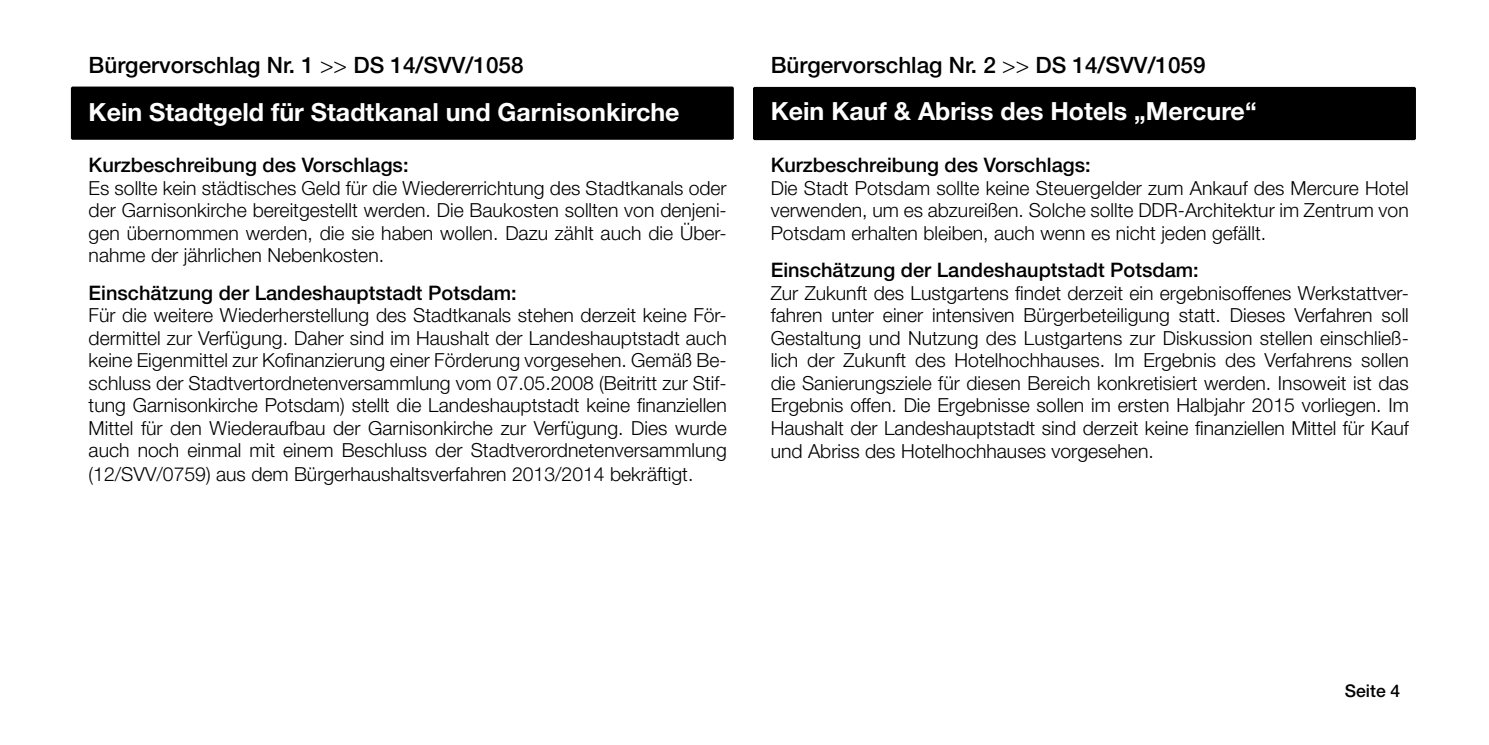
<style>
.page{position:relative;width:1489px;height:745px;background:#fff}
.page>*{position:absolute;margin:0;border:0;box-sizing:border-box;transform-origin:0 0}
.t1{font:700 25px "Helvetica Neue LT Std";color:#fff}
.t2{font:500 22.5px "Helvetica Neue LT Std";color:#000}
.t3{font:500 20px "Helvetica Neue LT Std";color:#000}
.t4{font:300 19.5px/22.5px "Helvetica Neue LT Std";color:#000;text-align:justify}
.t5{font:500 17.5px "Helvetica Neue LT Std";color:#000}
.s1{font-weight:300}
</style>
<div class="page">
<div style="left:71px;top:86px;width:662px;height:54px;background:#000;border:2px solid #000"></div>
<div style="left:753px;top:87px;width:662px;height:53px;background:#000"></div>
<p class="t2" style="left:89px;top:51px;width:436px">Bürgervorschlag Nr. 1 <span class="s1">&gt;&gt;</span> DS 14/SVV/1058</p>
<p class="t2" style="left:770px;top:51px;width:436px">Bürgervorschlag Nr. 2 <span class="s1">&gt;&gt;</span> DS 14/SVV/1059</p>
<p class="t1" style="left:89px;top:96px;width:592px">Kein Stadtgeld für Stadtkanal und Garnisonkirche</p>
<p class="t1" style="left:770px;top:96px;width:487px">Kein Kauf &amp; Abriss des Hotels „Mercure“</p>
<p class="t3" style="left:89px;top:153px;width:321px">Kurzbeschreibung des Vorschlags:</p>
<p class="t4" style="left:89px;top:176px;width:639px">Es sollte kein städtisches Geld für die Wiedererrichtung des Stadtkanals oder der Garnisonkirche bereitgestellt werden. Die Baukosten sollten von denjeni&shy;gen übernommen werden, die sie haben wollen. Dazu zählt auch die Über&shy;nahme der jährlichen Nebenkosten.</p>
<p class="t3" style="left:89px;top:280px;width:429px">Einschätzung der Landeshauptstadt Potsdam:</p>
<p class="t4" style="left:89px;top:303px;width:639px">Für die weitere Wiederherstellung des Stadtkanals stehen derzeit keine För&shy;dermittel zur Verfügung. Daher sind im Haushalt der Landeshauptstadt auch keine Eigenmittel zur Kofinanzierung einer Förderung vorgesehen. Gemäß Be&shy;schluss der Stadtvertordnetenversammlung vom 07.05.2008 (Beitritt zur Stif&shy;tung Garnisonkirche Potsdam) stellt die Landeshauptstadt keine finanziellen Mittel für den Wiederaufbau der Garnisonkirche zur Verfügung. Dies wurde auch noch einmal mit einem Beschluss der Stadtverordnetenversammlung (12/SVV/0759) aus dem Bürgerhaushaltsverfahren 2013/2014 bekräftigt.</p>
<p class="t3" style="left:770px;top:153px;width:321px">Kurzbeschreibung des Vorschlags:</p>
<p class="t4" style="left:770px;top:176px;width:639px">Die Stadt Potsdam sollte keine Steuergelder zum Ankauf des Mercure Hotel verwenden, um es abzureißen. Solche sollte DDR-Architektur im Zentrum von Potsdam erhalten bleiben, auch wenn es nicht jeden gefällt.</p>
<p class="t3" style="left:770px;top:258px;width:429px">Einschätzung der Landeshauptstadt Potsdam:</p>
<p class="t4" style="left:770px;top:281px;width:639px">Zur Zukunft des Lustgartens findet derzeit ein ergebnisoffenes Werkstattver&shy;fahren unter einer intensiven Bürgerbeteiligung statt. Dieses Verfahren soll Gestaltung und Nutzung des Lustgartens zur Diskussion stellen einschließ&shy;lich der Zukunft des Hotelhochhauses. Im Ergebnis des Verfahrens sollen die Sanierungsziele für diesen Bereich konkretisiert werden. Insoweit ist das Ergebnis offen. Die Ergebnisse sollen im ersten Halbjahr 2015 vorliegen. Im Haushalt der Landeshauptstadt sind derzeit keine finanziellen Mittel für Kauf und Abriss des Hotelhochhauses vorgesehen.</p>
<p class="t5" style="left:1344px;top:680px;width:57px">Seite 4</p>
</div>
